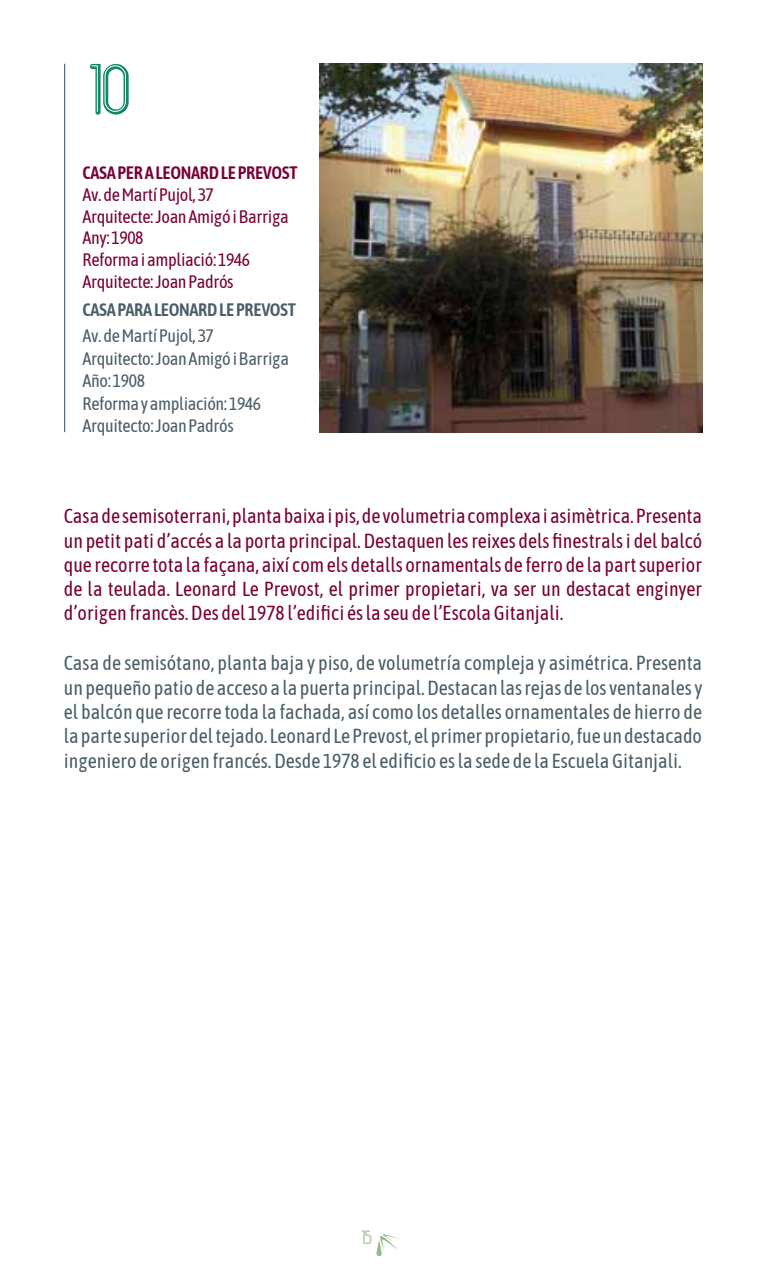
<style>
.page{position:relative;width:766px;height:1276px;background:#fff}
.page>*{position:absolute;margin:0;border:0;box-sizing:border-box;transform-origin:0 0}
.t1{font:67.5px "Beauty School Dropout II";color:#138867}
.t2{font:20.25px/24.3px "Asap Condensed";color:#4a5d68;text-align:justify}
.t3{font:20.25px/24.3px "Asap Condensed";color:#790033;text-align:justify}
.t4{font:18px/22.5px "Asap Condensed";letter-spacing:-.02em;color:#4a5d68}
.t5{font:18px/21.6px "Asap Condensed";letter-spacing:-.02em;color:#790033}
.t6{font:600 18px "Asap Condensed";letter-spacing:-.02em;color:#790033}
.t7{font:600 18px "Asap Condensed";letter-spacing:-.02em;color:#4a5d68}
.t8{font:18px "Beauty School Dropout II";color:#98b989}
</style>
<div class="page">
<svg style="left:376px;top:1234px;width:24px;height:23px"></svg>
<img style="left:319px;top:64px;width:383px;height:368px">
<hr style="left:64px;top:64px;width:1px;height:368px;background:#4a5d68">
<h1 class="t1" style="left:89px;top:47px;width:42px">10</h1>
<p class="t6" style="left:82px;top:161px;width:216px">CASA PER A LEONARD LE PREVOST</p>
<p class="t5" style="left:82px;top:183px;width:208px">Av. de Martí Pujol, 37<br>Arquitecte: Joan Amigó i Barriga<br>Any: 1908<br>Reforma i ampliació: 1946<br>Arquitecte: Joan Padrós</p>
<p class="t7" style="left:82px;top:298px;width:215px">CASA PARA LEONARD LE PREVOST</p>
<p class="t4" style="left:82px;top:324px;width:208px">Av. de Martí Pujol, 37<br>Arquitecto: Joan Amigó i Barriga<br>Año: 1908<br>Reforma y ampliación: 1946<br>Arquitecto: Joan Padrós</p>
<p class="t3" style="left:64px;top:503px;width:639px">Casa de semisoterrani, planta baixa i pis, de volumetria complexa i asimètrica. Presenta un petit pati d’accés a la porta principal. Destaquen les reixes dels finestrals i del balcó que recorre tota la façana, així com els detalls ornamentals de ferro de la part superior de la teulada. Leonard Le Prevost, el primer propietari, va ser un destacat enginyer d’origen francès. Des del 1978 l’edifici és la seu de l’Escola Gitanjali.</p>
<p class="t2" style="left:64px;top:650px;width:639px">Casa de semisótano, planta baja y piso, de volumetría compleja y asimétrica. Presenta un pequeño patio de acceso a la puerta principal. Destacan las rejas de los ventanales y el balcón que recorre toda la fachada, así como los detalles ornamentales de hierro de la parte superior del tejado. Leonard Le Prevost, el primer propietario, fue un destacado ingeniero de origen francés. Desde 1978 el edificio es la sede de la Escuela Gitanjali.</p>
<p class="t8" style="left:362px;top:1226px;width:11px">15</p>
</div>
